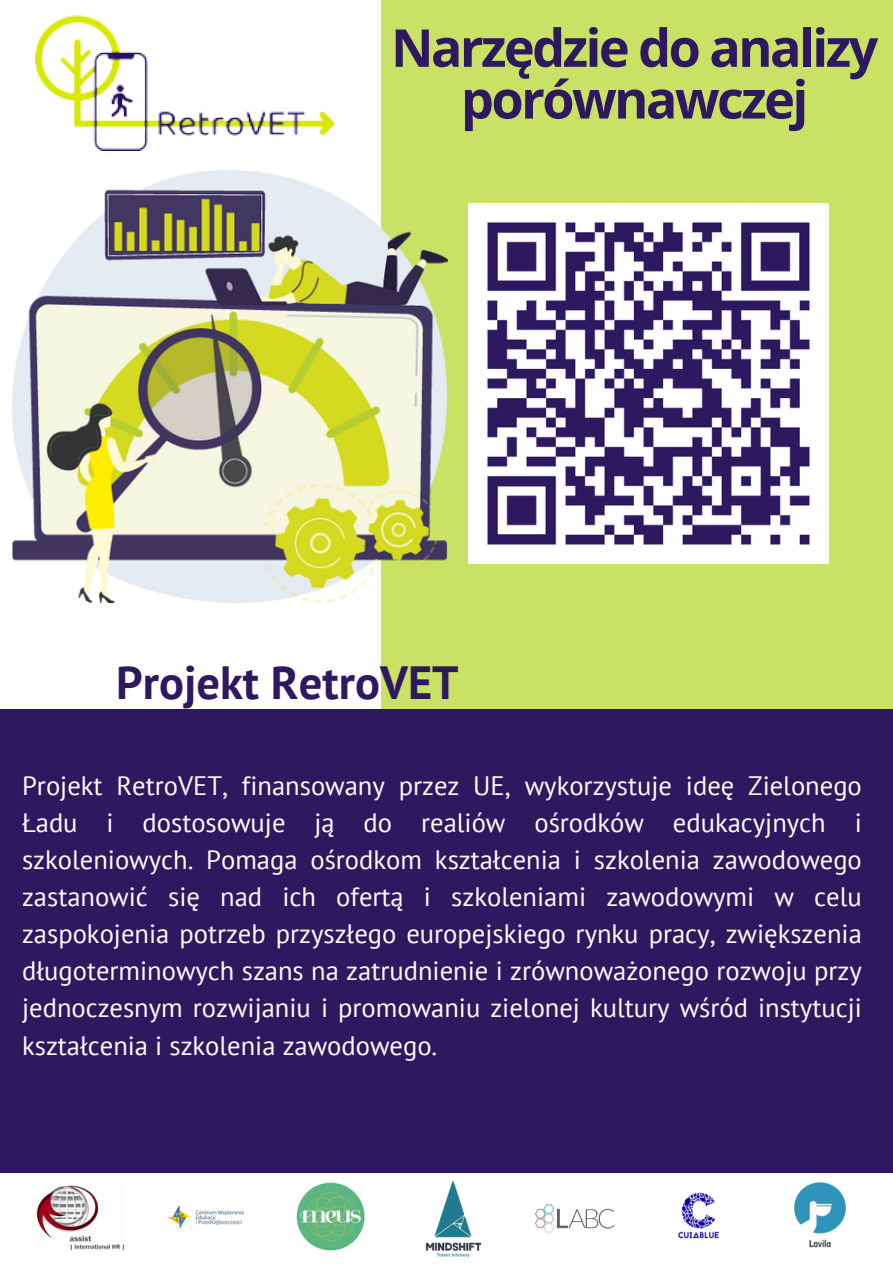
<style>
.page{position:relative;width:893px;height:1264px;background:#fff}
.page>*{position:absolute;margin:0;border:0;box-sizing:border-box;transform-origin:0 0}
.t1{font:700 52.2px/51.8px "Open Sans";letter-spacing:-.05em;color:#2e1960;text-align:center}
.t2{font:700 46.5px "PT Sans";color:#2e1960}
.t3{font:26.55px/37px "PT Sans";color:#fff;text-align:justify}
</style>
<div class="page">
<img style="left:36px;top:15px;width:300px;height:135px">
<div style="left:381px;top:0;width:511px;height:716px;background:#c9e265"></div>
<div style="left:0;top:709px;width:892px;height:464px;background:#2e1960"></div>
<img style="left:36px;top:1185px;width:88px;height:66px">
<img style="left:296px;top:1182px;width:69px;height:69px">
<img style="left:425px;top:1181px;width:57px;height:77px">
<img style="left:535px;top:1204px;width:80px;height:29px">
<img style="left:678px;top:1192px;width:41px;height:47px">
<img style="left:794px;top:1182px;width:52px;height:66px">
<img style="left:167px;top:1205px;width:77px;height:24px">
<img style="left:12px;top:170px;width:435px;height:433px">
<img style="left:469px;top:203px;width:359px;height:360px">
<p class="t1" style="left:391px;top:21px;width:488px">Narzędzie do analizy porównawczej</p>
<p class="t2" style="left:116px;top:651px;width:344px">Projekt RetroVET</p>
<p class="t3" style="left:22px;top:766px;width:841px">Projekt RetroVET, finansowany przez UE, wykorzystuje ideę Zielonego Ładu i dostosowuje ją do realiów ośrodków edukacyjnych i szkoleniowych. Pomaga ośrodkom kształcenia i szkolenia zawodowego zastanowić się nad ich ofertą i szkoleniami zawodowymi w celu zaspokojenia potrzeb przyszłego europejskiego rynku pracy, zwiększenia długoterminowych szans na zatrudnienie i zrównoważonego rozwoju przy jednoczesnym rozwijaniu i promowaniu zielonej kultury wśród instytucji kształcenia i szkolenia zawodowego.</p>
</div>
